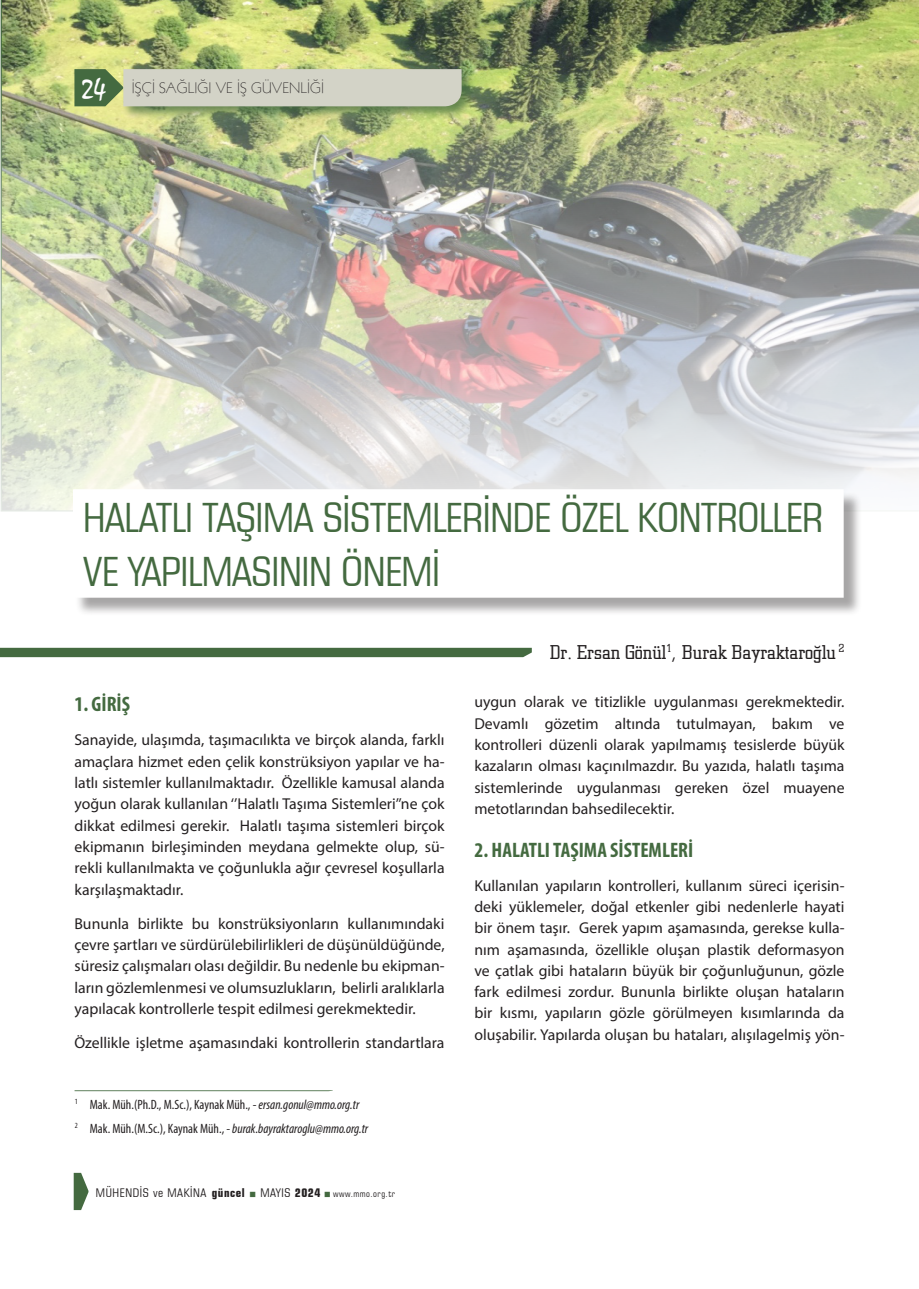
<style>
.page{position:relative;width:919px;height:1289px;background:#fff}
.page>*{position:absolute;margin:0;border:0;box-sizing:border-box;transform-origin:0 0}
.tablosekil_ici{font:condensed 40.5px/54px "Square 721 BT";letter-spacing:-.01em;color:#446a40}
.kosearabaslikyen{font:700 condensed 21px "Myriad Pro";color:#446a40}
.tablosekil{font:300 20.25px "Square Slabserif 711 BT";color:#231f20}
.KOSEMETİN{font:15.75px/21.3px "Myriad Pro";color:#231f20;text-align:justify}
.t1{font:15px "Geometric 231 BT Light C";color:#231f20}
.sekiltabloaltyazilar{font:italic condensed 13.5px "Myriad Pro";color:#231f20}
.sekiltabloaltyazilar-2{font:condensed 13.5px "Myriad Pro";color:#231f20}
.t2{font:condensed 12px "Square 721 BT";letter-spacing:.05em;color:#231f20}
.t3{font:condensed 9px "Square 721 BT";letter-spacing:.05em;color:#231f20}
.s1{font-family:"TR Mystical Plain";font-size:27px;color:#fff}
.s2{font-style:italic}
.s3{font-style:normal}
.s4{font-weight:700}
.s5{font-size:12px}
.s6{font-weight:700;font-size:12px}
</style>
<div class="page">
<img style="left:1px;top:0;width:917px;height:511px">
<div style="left:121px;top:67px;width:355px;height:53px;background:#446a40;opacity:.75"></div>
<svg style="left:74px;top:69px;width:387px;height:37px;background:#c4c8b6"></svg>
<svg style="left:74px;top:1172px;width:14px;height:37px"></svg>
<svg style="left:75px;top:1090px;width:258px;height:1px"></svg>
<svg style="left:0;top:647px;width:531px;height:10px;background:#53764f"></svg>
<div style="left:75px;top:491px;width:787px;height:125px;background:#231f20;opacity:.4"></div>
<svg style="left:76px;top:467px;width:753px;height:145px"></svg>
<p class="t1" style="left:82px;top:79px;width:244px"><span class="s1">24</span> İŞÇİ SAĞLIĞI VE İŞ GÜVENLİĞİ</p>
<p class="tablosekil_ici" style="left:83px;top:490px;width:741px">HALATLI TAŞIMA SİSTEMLERİNDE ÖZEL KONTROLLER<br>VE YAPILMASININ ÖNEMİ</p>
<p class="kosearabaslikyen" style="left:74px;top:691px;width:57px">1. GİRİŞ</p>
<p class="KOSEMETİN" style="left:74px;top:729px;width:371px">Sanayide, ulaşımda, taşımacılıkta ve birçok alanda, farklı amaçlara hizmet eden çelik konstrüksiyon yapılar ve ha&shy;latlı sistemler kullanılmaktadır. Özellikle kamusal alanda yoğun olarak kullanılan ‘’Halatlı Taşıma Sistemleri’’ne çok dikkat edilmesi gerekir. Halatlı taşıma sistemleri birçok ekipmanın birleşiminden meydana gelmekte olup, sü&shy;rekli kullanılmakta ve çoğunlukla ağır çevresel koşullarla karşılaşmaktadır.</p>
<p class="KOSEMETİN" style="left:74px;top:912px;width:371px">Bununla birlikte bu konstrüksiyonların kullanımındaki çevre şartları ve sürdürülebilirlikleri de düşünüldüğünde, süresiz çalışmaları olası değildir. Bu nedenle bu ekipman&shy;ların gözlemlenmesi ve olumsuzlukların, belirli aralıklarla yapılacak kontrollerle tespit edilmesi gerekmektedir.</p>
<p class="KOSEMETİN" style="left:74px;top:1031px;width:371px">Özellikle işletme aşamasındaki kontrollerin standartlara</p>
<p class="sekiltabloaltyazilar-2" style="left:75px;top:1096px;width:286px"><sup>1</sup> Mak. Müh.(Ph.D., M.Sc.), Kaynak Müh., - <span class="s2">ersan.gonul@mmo.org.tr</span></p>
<p class="sekiltabloaltyazilar" style="left:75px;top:1119px;width:295px"><sup>2</sup> <span class="s3">Mak. Müh.(M.Sc.), Kaynak Müh., -</span> burak.bayraktaroglu@mmo.org.tr</p>
<p class="t2" style="left:96px;top:1185px;width:150px">MÜHENDİS ve MAKİNA <span class="s4">güncel</span></p>
<p class="t3" style="left:260px;top:1188px;width:136px"><span class="s5">MAYIS</span> <span class="s6">2024</span> www.mmo.org.tr</p>
<p class="tablosekil" style="left:550px;top:639px;width:296px">Dr. Ersan Gönül<sup>1</sup>, Burak Bayraktaroğlu <sup>2</sup></p>
<p class="KOSEMETİN" style="left:474px;top:691px;width:371px">uygun olarak ve titizlikle uygulanması gerekmektedir.<br>Devamlı gözetim altında tutulmayan, bakım ve kontrolleri düzenli olarak yapılmamış tesislerde büyük kazaların olması kaçınılmazdır. Bu yazıda, halatlı taşıma sistemlerinde uygulanması gereken özel muayene metotlarından bahsedilecektir.</p>
<p class="kosearabaslikyen" style="left:474px;top:836px;width:220px">2. HALATLI TAŞIMA SİSTEMLERİ</p>
<p class="KOSEMETİN" style="left:474px;top:874px;width:371px">Kullanılan yapıların kontrolleri, kullanım süreci içerisin&shy;deki yüklemeler, doğal etkenler gibi nedenlerle hayati bir önem taşır. Gerek yapım aşamasında, gerekse kulla&shy;nım aşamasında, özellikle oluşan plastik deformasyon ve çatlak gibi hataların büyük bir çoğunluğunun, gözle fark edilmesi zordur. Bununla birlikte oluşan hataların bir kısmı, yapıların gözle görülmeyen kısımlarında da oluşabilir. Yapılarda oluşan bu hataları, alışılagelmiş yön-</p>
</div>
